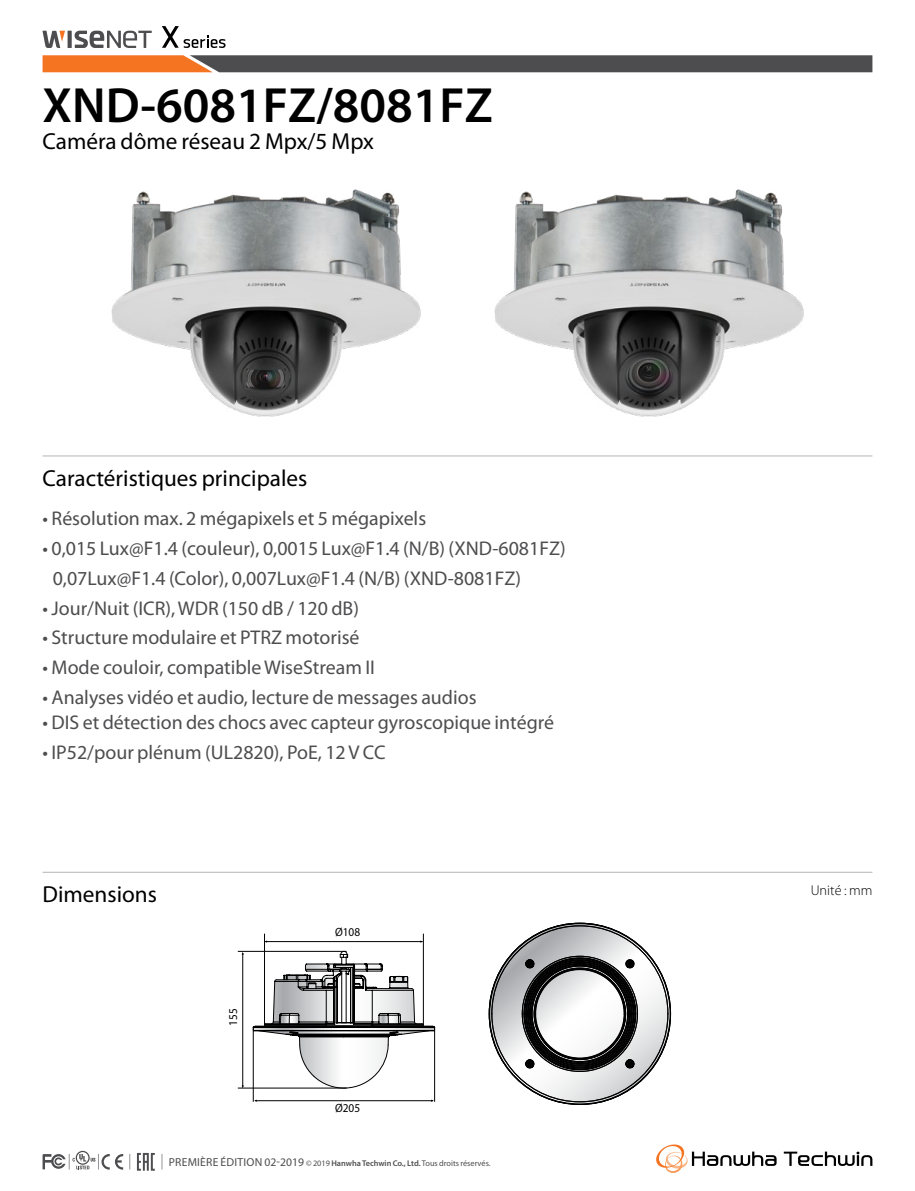
<style>
.page{position:relative;width:915px;height:1191px;background:#fff}
.page>*{position:absolute;margin:0;border:0;box-sizing:border-box;transform-origin:0 0}
.t1{font:600 49.65px "Myriad Pro";color:#000}
.t2{font:23.25px "Myriad Pro";color:#000}
.t3{font:19.95px/29.7px "Myriad Pro";color:#4d4d4f}
.t4{font:300 14.25px "Myriad Pro";color:#000}
.t5{font:12px "Myriad Pro";color:#000;scale:.94 1}
.t6{font:8.25px "Myriad Pro";color:#4d4d4f}
.s1{font-size:11.55px}
.s2{font-weight:600}
</style>
<div class="page">
<hr style="left:43px;top:455px;width:829px;height:1px;background:#b1b4b6">
<svg style="left:43px;top:55px;width:829px;height:17px;background:#6f584a"></svg>
<div style="left:67px;top:31px;width:5px;height:17px;background:#4d4d4f"></div>
<svg style="left:75px;top:31px;width:77px;height:17px"></svg>
<svg style="left:42px;top:31px;width:23px;height:17px"></svg>
<svg style="left:162px;top:26px;width:63px;height:22px"></svg>
<hr style="left:43px;top:872px;width:829px;height:1px;background:#b1b4b6">
<svg style="left:656px;top:1144px;width:120px;height:29px"></svg>
<svg style="left:783px;top:1151px;width:89px;height:14px"></svg>
<svg style="left:129px;top:1154px;width:1px;height:15px"></svg>
<svg style="left:162px;top:1154px;width:1px;height:15px"></svg>
<svg style="left:42px;top:1150px;width:81px;height:19px"></svg>
<svg style="left:137px;top:1153px;width:18px;height:17px"></svg>
<img style="left:111px;top:189px;width:310px;height:228px">
<img style="left:494px;top:189px;width:310px;height:228px">
<svg style="left:489px;top:923px;width:181px;height:181px"></svg>
<hr style="left:434px;top:1027px;width:1px;height:74px;background:#000">
<hr style="left:253px;top:1027px;width:1px;height:74px;background:#000">
<hr style="left:238px;top:1087px;width:108px;height:1px;background:#000">
<hr style="left:238px;top:951px;width:108px;height:1px;background:#000">
<svg style="left:253px;top:951px;width:381px;height:141px"></svg>
<hr style="left:264px;top:933px;width:1px;height:93px;background:#000">
<hr style="left:423px;top:933px;width:1px;height:93px;background:#000">
<hr style="left:265px;top:941px;width:157px;height:1px;background:#000">
<hr style="left:255px;top:1100px;width:178px;height:1px;background:#000">
<hr style="left:242px;top:953px;width:1px;height:134px;background:#000">
<h1 class="t1" style="left:43px;top:74px;width:452px">XND-6081FZ/8081FZ</h1>
<p class="t2" style="left:43px;top:127px;width:333px">Caméra dôme réseau 2 Mpx/5 Mpx</p>
<p class="t2" style="left:43px;top:464px;width:266px">Caractéristiques principales</p>
<p class="t3" style="left:43px;top:503px;width:385px">• Résolution max. 2 mégapixels et 5 mégapixels</p>
<p class="t3" style="left:53px;top:533px;width:514px;text-indent:-10px">• 0,015 Lux@F1.4 (couleur), 0,0015 Lux@F1.4 (N/B) (XND-6081FZ)<br>0,07Lux@F1.4 (Color), 0,007Lux@F1.4 (N/B) (XND-8081FZ)</p>
<p class="t3" style="left:43px;top:593px;width:318px">• Jour/Nuit (ICR), WDR (150 dB / 120 dB)</p>
<p class="t3" style="left:43px;top:622px;width:318px">• Structure modulaire et PTRZ motorisé</p>
<p class="t3" style="left:43px;top:652px;width:334px">• Mode couloir, compatible WiseStream II</p>
<p class="t3" style="left:43px;top:682px;width:435px">• Analyses vidéo et audio, lecture de messages audios</p>
<p class="t3" style="left:43px;top:707px;width:512px">• DIS et détection des chocs avec capteur gyroscopique intégré</p>
<p class="t3" style="left:43px;top:737px;width:344px">• IP52/pour plénum (UL2820), PoE, 12 V CC</p>
<p class="t2" style="left:43px;top:880px;width:116px">Dimensions</p>
<p class="t4" style="left:810px;top:882px;width:63px">Unité : mm</p>
<p class="t5" style="left:225px;top:1025px;width:20px;rotate:-90deg">155</p>
<p class="t5" style="left:335px;top:924px;width:28px">Ø108</p>
<p class="t5" style="left:335px;top:1101px;width:28px">Ø205</p>
<p class="t6" style="left:169px;top:1158px;width:323px"><span class="s1">PREMIÈRE ÉDITION 02-2019</span> © 2019 <span class="s2">Hanwha Techwin Co., Ltd.</span> Tous droits réservés.</p>
</div>
